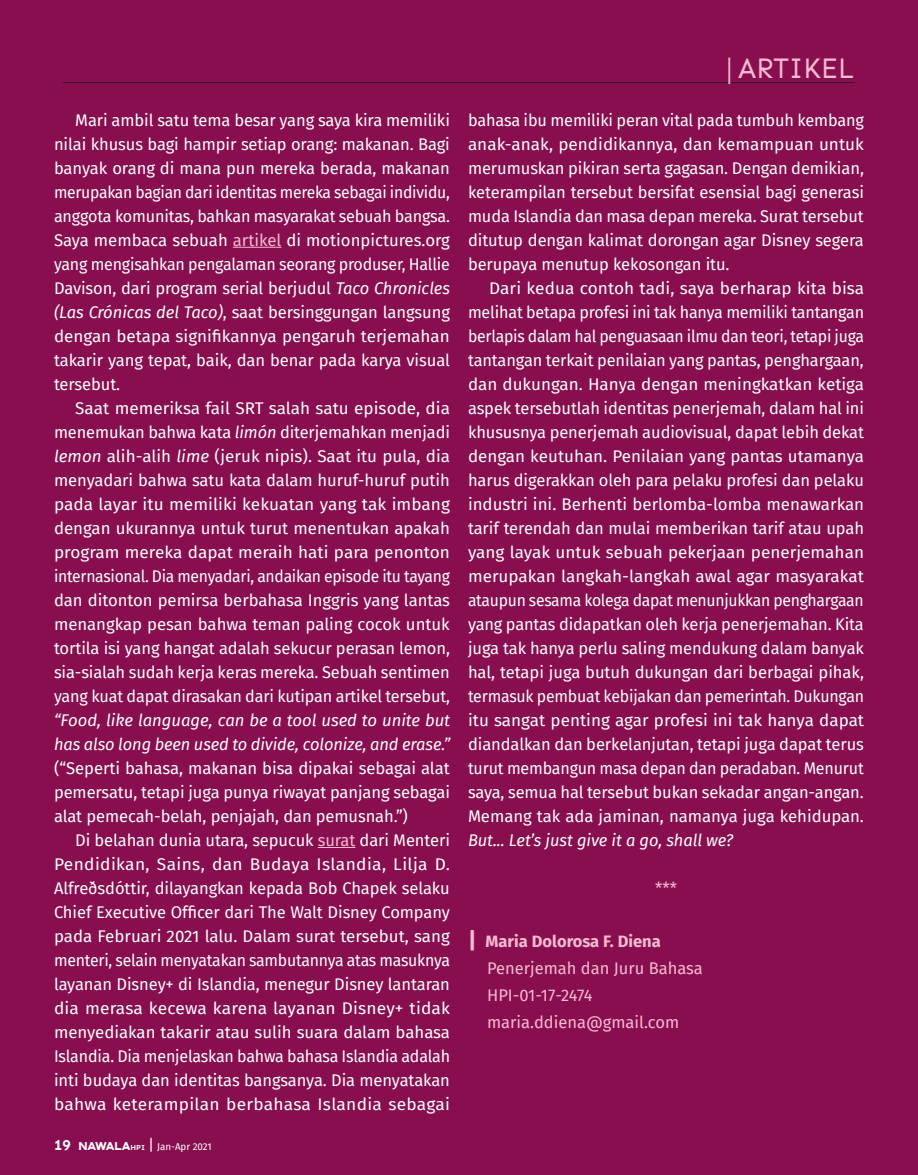
<style>
.page{position:relative;width:918px;height:1175px;background:#fff}
.page>*{position:absolute;margin:0;border:0;box-sizing:border-box;transform-origin:0 0}
.Department_Tag_Museo{font:29.7px "Sen";color:#f8bbd0;scale:.91 1}
.Prez_Text{font:16.5px/24px "Fira Sans";letter-spacing:-.005em;color:#fff;text-align:justify;scale:1.04 1}
.Prez_Text-2{font:16.5px/24px "Fira Sans";letter-spacing:-.005em;color:#fff;text-align:justify}
.Prez_Text-3{font:16.5px "Fira Sans";color:#f8bbd0}
.Prez_Text-4{font:700 16.5px "Fira Sans";color:#f8bbd0}
.Prez_Text-5{font:16.5px "Fira Sans";letter-spacing:-.025em;color:#f8bbd0}
.Folio__date{font:9.75px "Fira Sans";color:#fff}
.s1{color:#f8bbd0}
.s2{font-style:italic}
.s3{font-family:"Sen";font-weight:700;font-size:15px}
.s4{font-family:"Aemstel";font-size:11.25px}
.s5{font-family:"Sen";font-weight:700;font-size:7.5px}
.s6{font-size:15px}
.s7{font-weight:800}
.s8{font-size:22.5px}
</style>
<div class="page">
<div style="left:0;top:0;width:918px;height:1174px;background:#880e4f"></div>
<hr style="left:63px;top:82px;width:792px;height:1px;background:#231f20">
<hr style="left:233px;top:247px;width:48px;height:1px;background:#f8bbd0">
<hr style="left:318px;top:847px;width:37px;height:1px;background:#f8bbd0">
<p class="Prez_Text-2" style="left:54px;top:108px;width:398px;text-indent:21px">Mari ambil satu tema besar yang saya kira memiliki nilai khusus bagi hampir setiap orang: makanan. Bagi banyak orang di mana pun mereka berada, makanan merupakan bagian dari identitas mereka sebagai individu, anggota komunitas, bahkan masyarakat sebuah bangsa.<br>Saya membaca sebuah <span class="s1">artikel</span> di motionpictures.org yang mengisahkan pengalaman seorang produser, Hallie Davison, dari program serial berjudul <span class="s2">Taco Chronicles (Las Crónicas del Taco)</span>, saat bersinggungan langsung dengan betapa signifikannya pengaruh terjemahan takarir yang tepat, baik, dan benar pada karya visual tersebut.</p>
<p class="Prez_Text" style="left:54px;top:396px;width:383px;text-indent:21px">Saat memeriksa fail SRT salah satu episode, dia menemukan bahwa kata <span class="s2">limón</span> diterjemahkan menjadi <span class="s2">lemon</span> alih-alih <span class="s2">lime</span> (jeruk nipis). Saat itu pula, dia menyadari bahwa satu kata dalam huruf-huruf putih pada layar itu memiliki kekuatan yang tak imbang dengan ukurannya untuk turut menentukan apakah program mereka dapat meraih hati para penonton internasional. Dia menyadari, andaikan episode itu tayang dan ditonton pemirsa berbahasa Inggris yang lantas menangkap pesan bahwa teman paling cocok untuk tortila isi yang hangat adalah sekucur perasan lemon, sia-sialah sudah kerja keras mereka. Sebuah sentimen yang kuat dapat dirasakan dari kutipan artikel tersebut, <span class="s2">“Food, like language, can be a tool used to unite but has also long been used to divide, colonize, and erase.” </span>(“Seperti bahasa, makanan bisa dipakai sebagai alat pemersatu, tetapi juga punya riwayat panjang sebagai alat pemecah-belah, penjajah, dan pemusnah.”)</p>
<p class="Prez_Text-2" style="left:54px;top:828px;width:398px;text-indent:21px">Di belahan dunia utara, sepucuk <span class="s1">surat</span> dari Menteri Pendidikan, Sains, dan Budaya Islandia, Lilja D.<br>Alfreðsdóttir, dilayangkan kepada Bob Chapek selaku Chief Executive Officer dari The Walt Disney Company pada Februari 2021 lalu. Dalam surat tersebut, sang menteri, selain menyatakan sambutannya atas masuknya layanan Disney+ di Islandia, menegur Disney lantaran dia merasa kecewa karena layanan Disney+ tidak menyediakan takarir atau sulih suara dalam bahasa Islandia. Dia menjelaskan bahwa bahasa Islandia adalah inti budaya dan identitas bangsanya. Dia menyatakan bahwa keterampilan berbahasa Islandia sebagai</p>
<p class="Folio__date" style="left:54px;top:1139px;width:159px"><span class="s3">19</span> <span class="s4">NAWALA</span><span class="s5">HPI</span> <span class="s6">|</span> Jan-Apr 2021</p>
<p class="Department_Tag_Museo" style="left:728px;top:51px;width:142px"><span class="s7">|</span> ARTIKEL</p>
<p class="Prez_Text-2" style="left:468px;top:108px;width:398px">bahasa ibu memiliki peran vital pada tumbuh kembang anak-anak, pendidikannya, dan kemampuan untuk merumuskan pikiran serta gagasan. Dengan demikian, keterampilan tersebut bersifat esensial bagi generasi muda Islandia dan masa depan mereka. Surat tersebut ditutup dengan kalimat dorongan agar Disney segera berupaya menutup kekosongan itu.</p>
<p class="Prez_Text" style="left:468px;top:276px;width:382px;text-indent:21px">Dari kedua contoh tadi, saya berharap kita bisa melihat betapa profesi ini tak hanya memiliki tantangan berlapis dalam hal penguasaan ilmu dan teori, tetapi juga tantangan terkait penilaian yang pantas, penghargaan, dan dukungan. Hanya dengan meningkatkan ketiga aspek tersebutlah identitas penerjemah, dalam hal ini khususnya penerjemah audiovisual, dapat lebih dekat dengan keutuhan. Penilaian yang pantas utamanya harus digerakkan oleh para pelaku profesi dan pelaku industri ini. Berhenti berlomba-lomba menawarkan tarif terendah dan mulai memberikan tarif atau upah yang layak untuk sebuah pekerjaan penerjemahan merupakan langkah-langkah awal agar masyarakat ataupun sesama kolega dapat menunjukkan penghargaan yang pantas didapatkan oleh kerja penerjemahan. Kita juga tak hanya perlu saling mendukung dalam banyak hal, tetapi juga butuh dukungan dari berbagai pihak, termasuk pembuat kebijakan dan pemerintah. Dukungan itu sangat penting agar profesi ini tak hanya dapat diandalkan dan berkelanjutan, tetapi juga dapat terus turut membangun masa depan dan peradaban. Menurut saya, semua hal tersebut bukan sekadar angan-angan.<br>Memang tak ada jaminan, namanya juga kehidupan.<br><span class="s2">But... Let’s just give it a go, shall we?</span></p>
<p class="Prez_Text-3" style="left:655px;top:876px;width:23px">***</p>
<p class="Prez_Text-4" style="left:468px;top:927px;width:194px"><span class="s8">|</span> Maria Dolorosa F. Diena</p>
<p class="Prez_Text-3" style="left:487px;top:955px;width:217px">Penerjemah dan Juru Bahasa</p>
<p class="Prez_Text-5" style="left:487px;top:982px;width:107px">HPI-01-17-2474</p>
<p class="Prez_Text-3" style="left:487px;top:1009px;width:194px">maria.ddiena@gmail.com</p>
</div>
